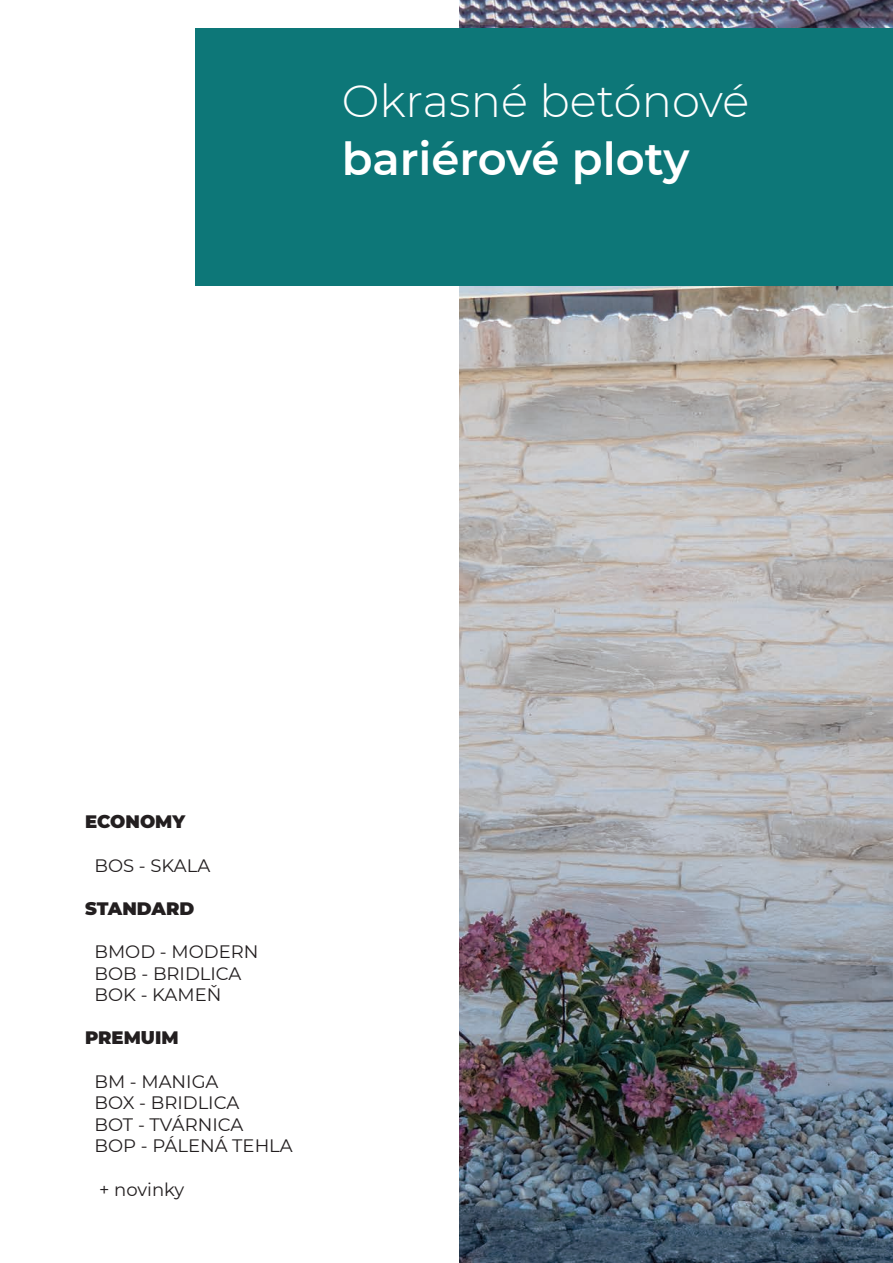
<style>
.page{position:relative;width:893px;height:1263px;background:#fff}
.page>*{position:absolute;margin:0;border:0;box-sizing:border-box;transform-origin:0 0}
.t1{font:300 45px "Montserrat";color:#fff}
.t2{font:600 45px "Montserrat";letter-spacing:-.005em;color:#fff}
.t3{font:18px "Montserrat";color:#231f20}
.t4{font:900 18px "Montserrat";color:#231f20}
</style>
<div class="page">
<img style="left:459px;top:0;width:434px;height:1263px">
<div style="left:196px;top:28px;width:697px;height:258px;background:#0d7778"></div>
<p class="t1" style="left:342px;top:70px;width:409px">Okrasné betónové</p>
<p class="t2" style="left:342px;top:127px;width:349px">bariérové ploty</p>
<p class="t4" style="left:85px;top:808px;width:102px">ECONOMY</p>
<p class="t3" style="left:94px;top:853px;width:117px">BOS - SKALA</p>
<p class="t4" style="left:85px;top:895px;width:111px">STANDARD</p>
<p class="t3" style="left:94px;top:939px;width:165px">BMOD - MODERN</p>
<p class="t3" style="left:94px;top:961px;width:149px">BOB - BRIDLICA</p>
<p class="t3" style="left:94px;top:982px;width:128px">BOK - KAMEŇ</p>
<p class="t4" style="left:85px;top:1024px;width:95px">PREMUIM</p>
<p class="t3" style="left:94px;top:1069px;width:126px">BM - MANIGA</p>
<p class="t3" style="left:94px;top:1090px;width:146px">BOX - BRIDLICA</p>
<p class="t3" style="left:94px;top:1112px;width:150px">BOT - TVÁRNICA</p>
<p class="t3" style="left:94px;top:1133px;width:200px">BOP - PÁLENÁ TEHLA</p>
<p class="t3" style="left:99px;top:1177px;width:87px">+ novinky</p>
</div>
